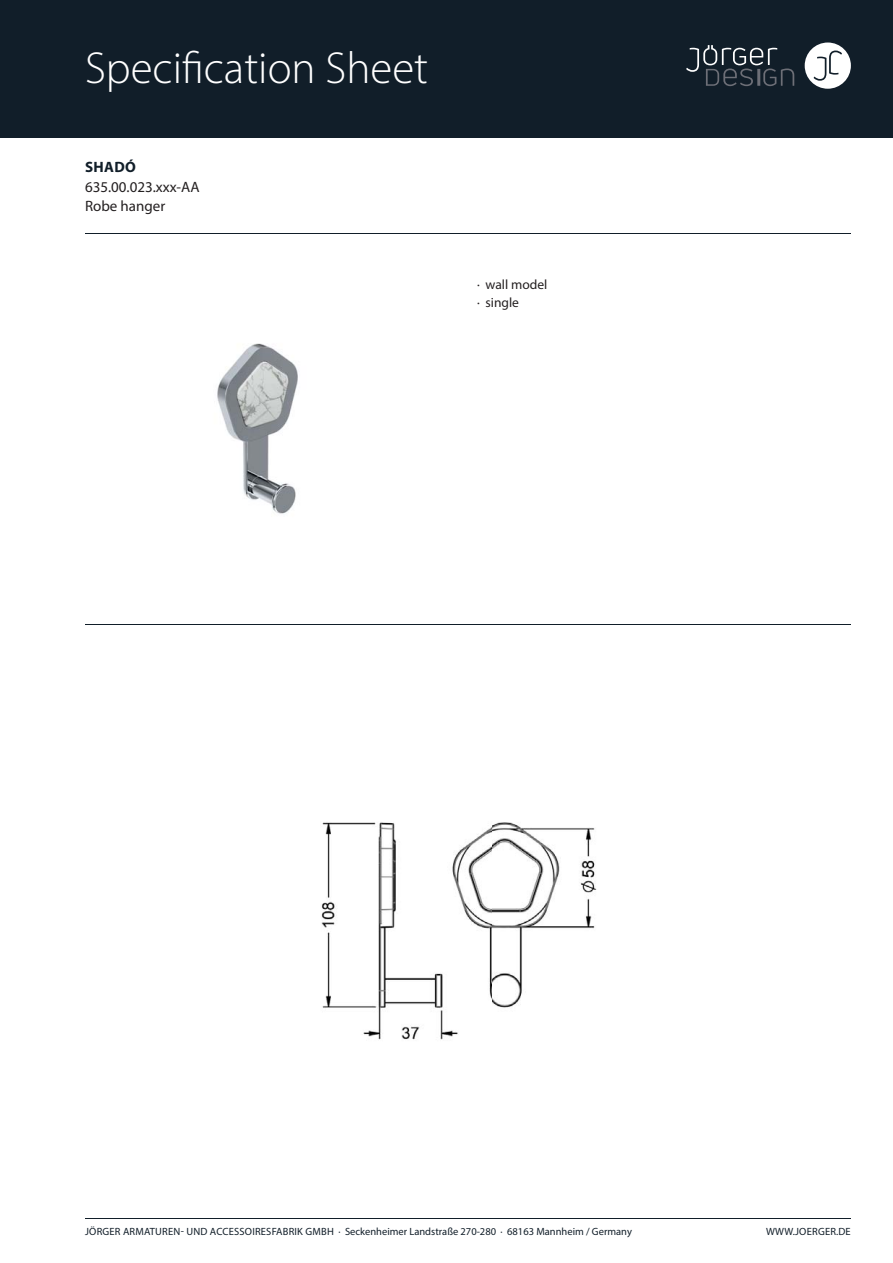
<style>
.page{position:relative;width:893px;height:1263px;background:#fff}
.page>*{position:absolute;margin:0;border:0;box-sizing:border-box;transform-origin:0 0}
.t1{font:300 45px "Myriad Pro";color:#fff}
.t2{font:15px "Myriad Pro";color:#231f20}
.t3{font:700 15px "Myriad Pro";letter-spacing:.02em;color:#111e29}
.t4{font:13.5px/18px "Myriad Pro";color:#231f20}
.t5{font:10.5px "Myriad Pro";letter-spacing:.005em;color:#111e29}
</style>
<div class="page">
<div style="left:0;top:0;width:893px;height:138px;background:#111e29"></div>
<div style="left:805px;top:43px;width:46px;height:46px;background:#fff;border-radius:50%"></div>
<svg style="left:814px;top:51px;width:28px;height:30px"></svg>
<svg style="left:686px;top:45px;width:108px;height:41px"></svg>
<hr style="left:85px;top:1218px;width:766px;height:1px;background:#111e29">
<hr style="left:85px;top:233px;width:766px;height:1px;background:#111e29">
<hr style="left:85px;top:624px;width:766px;height:1px;background:#111e29">
<img style="left:217px;top:343px;width:81px;height:171px">
<img style="left:321px;top:822px;width:276px;height:218px">
<h1 class="t1" style="left:85px;top:41px;width:345px">Specification Sheet</h1>
<h2 class="t3" style="left:85px;top:161px;width:52px">SHADÓ</h2>
<h2 class="t2" style="left:85px;top:200px;width:82px">Robe hanger</h2>
<h2 class="t2" style="left:85px;top:181px;width:116px">635.00.023.xxx-AA</h2>
<p class="t4" style="left:477px;top:277px;width:72px">· wall model · single</p>
<p class="t5" style="left:85px;top:1228px;width:548px">JÖRGER ARMATUREN- UND ACCESSOIRESFABRIK GMBH · Seckenheimer Landstraße 270-280 · 68163 Mannheim / Germany</p>
<p class="t5" style="left:766px;top:1228px;width:86px">WWW.JOERGER.DE</p>
</div>
